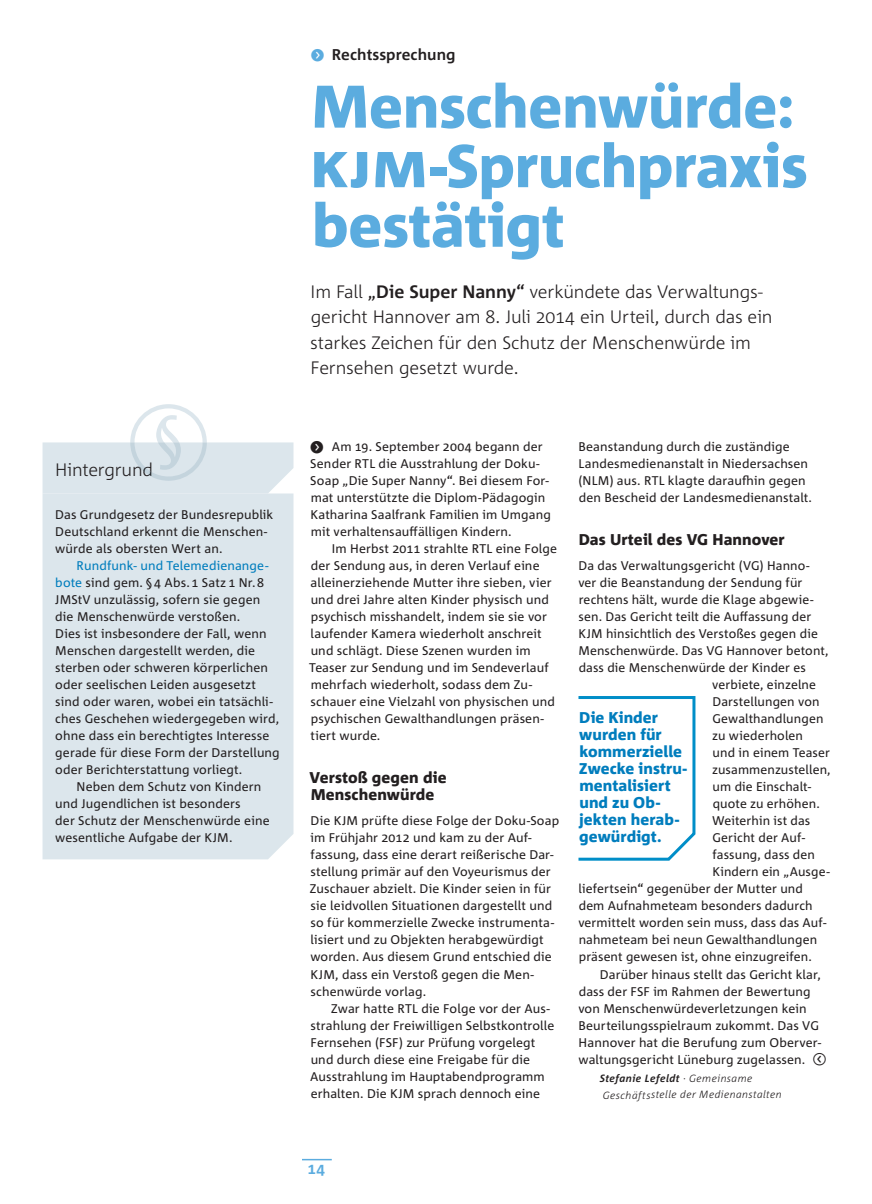
<style>
.page{position:relative;width:872px;height:1204px;background:#fff}
.page>*{position:absolute;margin:0;border:0;box-sizing:border-box;transform-origin:0 0}
.t1{font:800 60px/59.6px "Corpid C1 s";letter-spacing:-.01em;color:#5bacdf}
.t2{font:300 18px/25.5px "Corpid C1 s";letter-spacing:-.01em;color:#231f20}
.t3{font:800 15.6px/17px "Corpid C1 s";letter-spacing:.005em;color:#007dbd}
.t4{font:800 15.6px/17px "Corpid C1 s";letter-spacing:.005em;color:#231f20}
.t5{font:700 15.6px "Corpid C1 s";color:#231f20}
.t6{font:700 15.6px "Corpid C1 s";color:#5bacdf}
.t7{font:12.6px/17px "Corpid C1 s";letter-spacing:.01em;color:#231f20}
.t8{font:italic 300 10.5px/15.5px "Corpid C1 s";letter-spacing:.035em;color:#231f20}
.s1{color:#007dbd}
.s2{font-family:"Button Bonus Circle Negative";font-weight:400;color:#5bacdf}
.s3{font-weight:400}
.s4{font-weight:700}
.s5{font-family:"Button Bonus Circle Negative";font-size:15.6px}
.s6{font-family:"Button Bonus Circle Positive";font-size:15.6px}
</style>
<div class="page">
<hr style="left:302px;top:1158px;width:30px;height:2px;background:#5bacdf">
<svg style="left:578px;top:696px;width:118px;height:165px"></svg>
<div style="left:43px;top:493px;width:250px;height:366px;background:#dce6ec"></div>
<svg style="left:43px;top:404px;width:250px;height:89px"></svg>
<h2 class="t2" style="left:55px;top:458px;width:99px">Hintergrund</h2>
<p class="t7" style="left:55px;top:507px;width:219px">Das Grundgesetz der Bundesrepublik<br>Deutschland erkennt die Menschen&shy;würde als obersten Wert an.</p>
<p class="t7" style="left:55px;top:558px;width:226px;text-indent:21px"><span class="s1">Rundfunk- und Telemedienange&shy;bote</span> sind gem. § 4 Abs. 1 Satz 1 Nr. 8<br>JMStV unzulässig, sofern sie gegen die Menschenwürde verstoßen.<br>Dies ist insbesondere der Fall, wenn Menschen dargestellt werden, die sterben oder schweren körperlichen oder seelischen Leiden ausgesetzt sind oder waren , wobei ein tatsächli&shy;ches Geschehen wiedergegeben wird, ohne dass ein berechtigtes Interesse gerade für diese Form der Darstellung oder Berichterstattung vorliegt.</p>
<p class="t7" style="left:55px;top:779px;width:216px;text-indent:21px">Neben dem Schutz von Kindern und Jugendlichen ist besonders<br>der Schutz der Menschenwürde eine wesentliche Aufgabe der KJM.</p>
<p class="t5" style="left:310px;top:47px;width:147px"><span class="s2">f</span> Rechtssprechung</p>
<h1 class="t1" style="left:310px;top:80px;width:499px">Menschenwürde:<br>KJM-Spruchpraxis bestätigt</h1>
<h2 class="t2" style="left:310px;top:280px;width:464px">Im Fall <span class="s3">„</span><span class="s4">Die Super Nanny“</span> verkündete das Verwaltungs - gericht Hannover am 8. Juli 2014 ein Urteil, durch das ein starkes Zeichen für den Schutz der Menschenwürde im Fernsehen gesetzt wurde.</h2>
<p class="t7" style="left:309px;top:439px;width:243px"><span class="s5">f</span> Am 19. September 2004 begann der Sender RTL die Ausstrahlung der Doku-Soap „Die Super Nanny<span class="s4">“</span>. Bei diesem For&shy;mat unterstützte die Diplom-Pädagogin Katharina Saalfrank Familien im Umgang mit verhaltensauffälligen Kindern.</p>
<p class="t7" style="left:309px;top:541px;width:249px;text-indent:23px">Im Herbst 2011 strahlte RTL eine Folge der Sendung aus, in deren Verlauf eine alleinerziehende Mutter ihre sieben, vier und drei Jahre alten Kinder physisch und psychisch misshandelt, indem sie sie vor laufender Kamera wiederholt anschreit und schlägt. Diese Szenen wurden im Teaser zur Sendung und im Sendeverlauf mehrfach wiederholt, sodass dem Zu&shy;schauer eine Vielzahl von physischen und psychischen Gewalthandlungen präsen&shy;tiert wurde.</p>
<p class="t4" style="left:309px;top:769px;width:138px">Verstoß gegen die<br>Menschen würde</p>
<p class="t7" style="left:310px;top:813px;width:251px">Die KJM prüfte diese Folge der Doku-Soap im Frühjahr 2012 und kam zu der Auf&shy;fassung, dass eine derart reißerische Dar&shy;stellung primär auf den Voyeurismus der Zuschauer abzielt. Die Kinder seien in für sie leidvollen Situationen dargestellt und so für kommerzielle Zwecke instrumenta&shy;lisiert und zu Objekten herabgewürdigt worden. Aus diesem Grund entschied die KJM, dass ein Verstoß gegen die Men&shy;schenwürde vorlag.</p>
<p class="t7" style="left:310px;top:1000px;width:246px;text-indent:21px">Zwar hatte RTL die Folge vor der Aus&shy;strahlung der Freiwilligen Selbstkontrolle Fernsehen (FSF) zur Prüfung vorgelegt und durch diese eine Freigabe für die Ausstrahlung im Hauptabendprogramm erhalten. Die KJM sprach dennoch eine</p>
<p class="t7" style="left:578px;top:439px;width:235px">Beanstandung durch die zuständige Landesmedienanstalt in Niedersachsen (NLM) aus. RTL klagte daraufhin gegen den Bescheid der Landesmedienanstalt.</p>
<p class="t4" style="left:578px;top:531px;width:207px">Das Urteil des VG Hannover</p>
<p class="t7" style="left:578px;top:558px;width:232px">Da das Verwaltungsgericht (VG) Hanno-</p>
<p class="t7" style="left:578px;top:575px;width:225px">ver die Beanstandung der Sendung für</p>
<p class="t7" style="left:579px;top:592px;width:236px">rechtens hält, wurde die Klage abgewie-</p>
<p class="t7" style="left:578px;top:609px;width:234px">sen. Das Gericht teilt die Auffassung der</p>
<p class="t7" style="left:578px;top:626px;width:241px">KJM hinsichtlich des Verstoßes gegen die</p>
<p class="t7" style="left:578px;top:643px;width:251px">Menschenwürde. Das VG Hannover betont,</p>
<p class="t7" style="left:579px;top:660px;width:228px">dass die Menschenwürde der Kinder es</p>
<p class="t7" style="left:712px;top:677px;width:105px">verbiete, einzelne</p>
<p class="t7" style="left:712px;top:694px;width:108px">Darstellungen von</p>
<p class="t7" style="left:712px;top:711px;width:112px">Gewalthandlungen</p>
<p class="t7" style="left:712px;top:728px;width:92px">zu wiederholen</p>
<p class="t7" style="left:712px;top:745px;width:119px">und in einem Teaser</p>
<p class="t7" style="left:712px;top:762px;width:120px">zusammenzustellen,</p>
<p class="t7" style="left:712px;top:779px;width:100px">um die Einschalt-</p>
<p class="t7" style="left:712px;top:796px;width:109px">quote zu erhöhen.</p>
<p class="t7" style="left:712px;top:813px;width:100px">Weiterhin ist das</p>
<p class="t7" style="left:712px;top:830px;width:94px">Gericht der Auf-</p>
<p class="t7" style="left:712px;top:847px;width:104px">fassung, dass den</p>
<p class="t7" style="left:712px;top:864px;width:119px">Kindern ein „Ausge-</p>
<p class="t7" style="left:578px;top:881px;width:226px">liefertsein<span class="s4">“</span> gegenüber der Mutter und</p>
<p class="t7" style="left:579px;top:898px;width:235px">dem Aufnahmeteam besonders dadurch</p>
<p class="t7" style="left:578px;top:915px;width:249px">vermittelt worden sein muss, dass das Auf-</p>
<p class="t7" style="left:579px;top:932px;width:240px">nahmeteam bei neun Gewalthandlungen</p>
<p class="t7" style="left:579px;top:949px;width:235px">präsent gewesen ist, ohne einzu greifen.</p>
<p class="t7" style="left:600px;top:966px;width:222px">Darüber hinaus stellt das Gericht klar,</p>
<p class="t7" style="left:579px;top:983px;width:233px">dass der FSF im Rahmen der Bewertung</p>
<p class="t7" style="left:578px;top:1000px;width:230px">von Menschenwürdeverletzungen kein</p>
<p class="t7" style="left:578px;top:1017px;width:242px">Beurteilungsspielraum zukommt. Das VG</p>
<p class="t7" style="left:578px;top:1034px;width:244px">Hannover hat die Berufung zum Oberver-</p>
<p class="t7" style="left:578px;top:1051px;width:250px">waltungsgericht Lüneburg zugelassen . <span class="s6">j</span></p>
<p class="t8" style="left:600px;top:1071px;width:183px"><span class="s4">Stefanie Lefeldt</span> · Gemeinsame<br>Geschäfts stelle der Medienanstalten</p>
<p class="t3" style="left:579px;top:710px;width:109px">Die Kinder wurden für kommerzielle<br>Zwecke instru&shy;mentalisiert und zu Ob&shy;jekten herab&shy;gewürdigt.</p>
<p class="t6" style="left:308px;top:1161px;width:19px">14</p>
</div>
